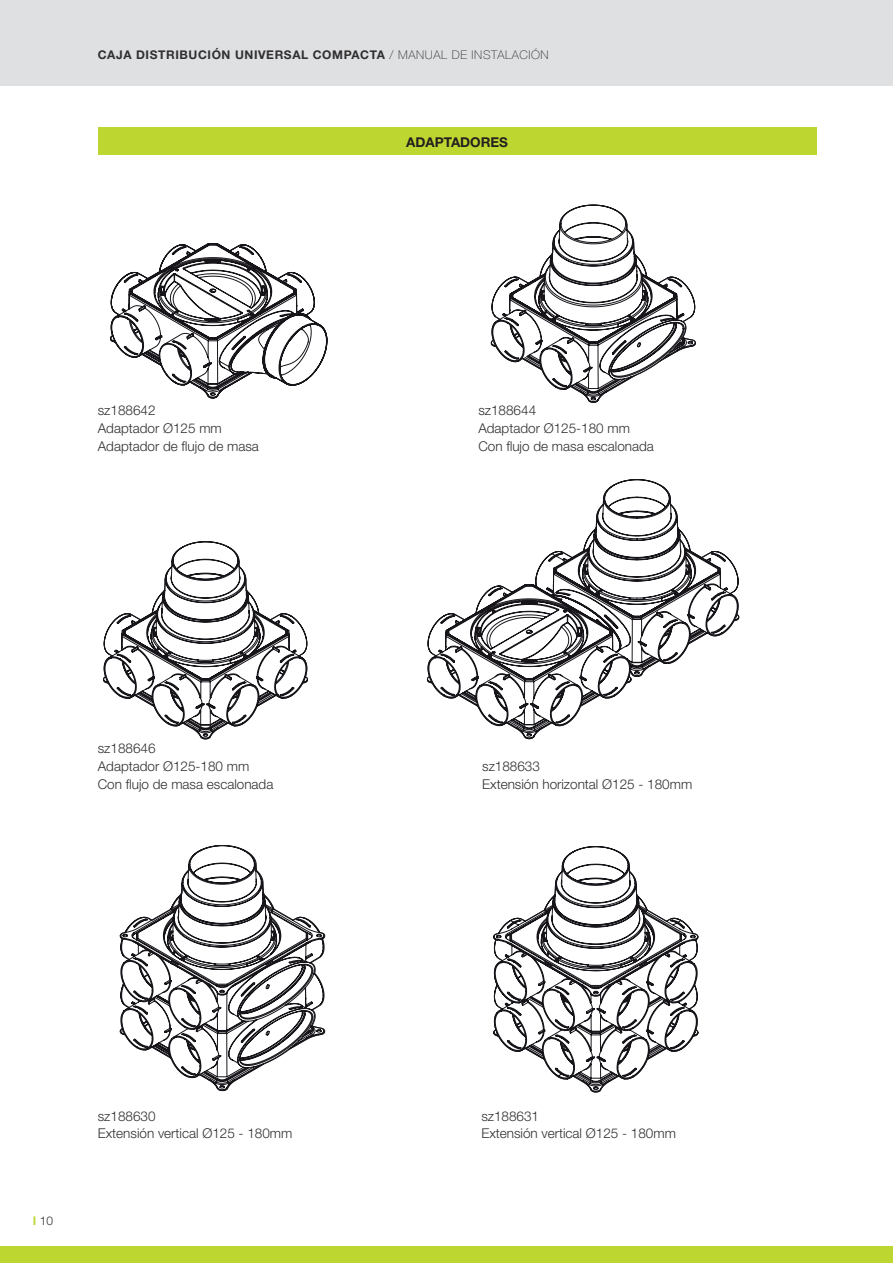
<style>
.page{position:relative;width:893px;height:1263px;background:#fff}
.page>*{position:absolute;margin:0;border:0;box-sizing:border-box;transform-origin:0 0}
.MASA{font:300 13.5px "Helvetica Neue";color:#312f30}
.MASA-2{font:700 13.5px "Helvetica Neue";color:#231f20}
.CAPCELERA{font:700 12px "Helvetica Neue";letter-spacing:.05em;color:#312f30}
.t1{font:300 12px "Helvetica Neue";color:#312f30}
.s1{font-weight:100}
.s2{font-weight:700;color:#c1d73b}
</style>
<div class="page">
<div style="left:0;top:0;width:893px;height:86px;background:#dee0e1"></div>
<div style="left:0;top:1246px;width:893px;height:17px;background:#bed630"></div>
<svg style="left:110px;top:243px;width:218px;height:156px"></svg>
<svg style="left:490px;top:204px;width:206px;height:199px"></svg>
<svg style="left:103px;top:541px;width:137px;height:156px"></svg>
<svg style="left:426px;top:479px;width:314px;height:261px"></svg>
<svg style="left:120px;top:560px;width:188px;height:180px"></svg>
<svg style="left:120px;top:845px;width:206px;height:247px"></svg>
<svg style="left:493px;top:846px;width:206px;height:247px"></svg>
<div style="left:98px;top:128px;width:718px;height:27px;background:#bed630"></div>
<p class="CAPCELERA" style="left:98px;top:48px;width:452px">CAJA DISTRIBUCIÓN UNIVERSAL COMPACTA <span class="s1">/ MANUAL DE INSTALACIÓN</span></p>
<p class="MASA" style="left:98px;top:402px;width:59px">sz188642</p>
<p class="MASA" style="left:98px;top:420px;width:126px">Adaptador Ø125 mm</p>
<p class="MASA" style="left:98px;top:437px;width:163px">Adaptador de flujo de masa</p>
<p class="MASA" style="left:98px;top:740px;width:59px">sz188646</p>
<p class="MASA" style="left:98px;top:758px;width:153px">Adaptador Ø125-180 mm</p>
<p class="MASA" style="left:98px;top:776px;width:177px">Con flujo de masa escalonada</p>
<p class="MASA-2" style="left:406px;top:133px;width:103px">ADAPTADORES</p>
<p class="MASA" style="left:478px;top:402px;width:59px">sz188644</p>
<p class="MASA" style="left:478px;top:420px;width:153px">Adaptador Ø125-180 mm</p>
<p class="MASA" style="left:478px;top:437px;width:177px">Con flujo de masa escalonada</p>
<p class="MASA" style="left:482px;top:758px;width:59px">sz188633</p>
<p class="MASA" style="left:482px;top:775px;width:212px">Extensión horizontal Ø125 - 180mm</p>
<p class="t1" style="left:33px;top:1214px;width:22px"><span class="s2">I</span> 10</p>
<p class="MASA" style="left:98px;top:1107px;width:59px">sz188630</p>
<p class="MASA" style="left:98px;top:1125px;width:196px">Extensión vertical Ø125 - 180mm</p>
<p class="MASA" style="left:481px;top:1107px;width:59px">sz188631</p>
<p class="MASA" style="left:481px;top:1125px;width:196px">Extensión vertical Ø125 - 180mm</p>
</div>
